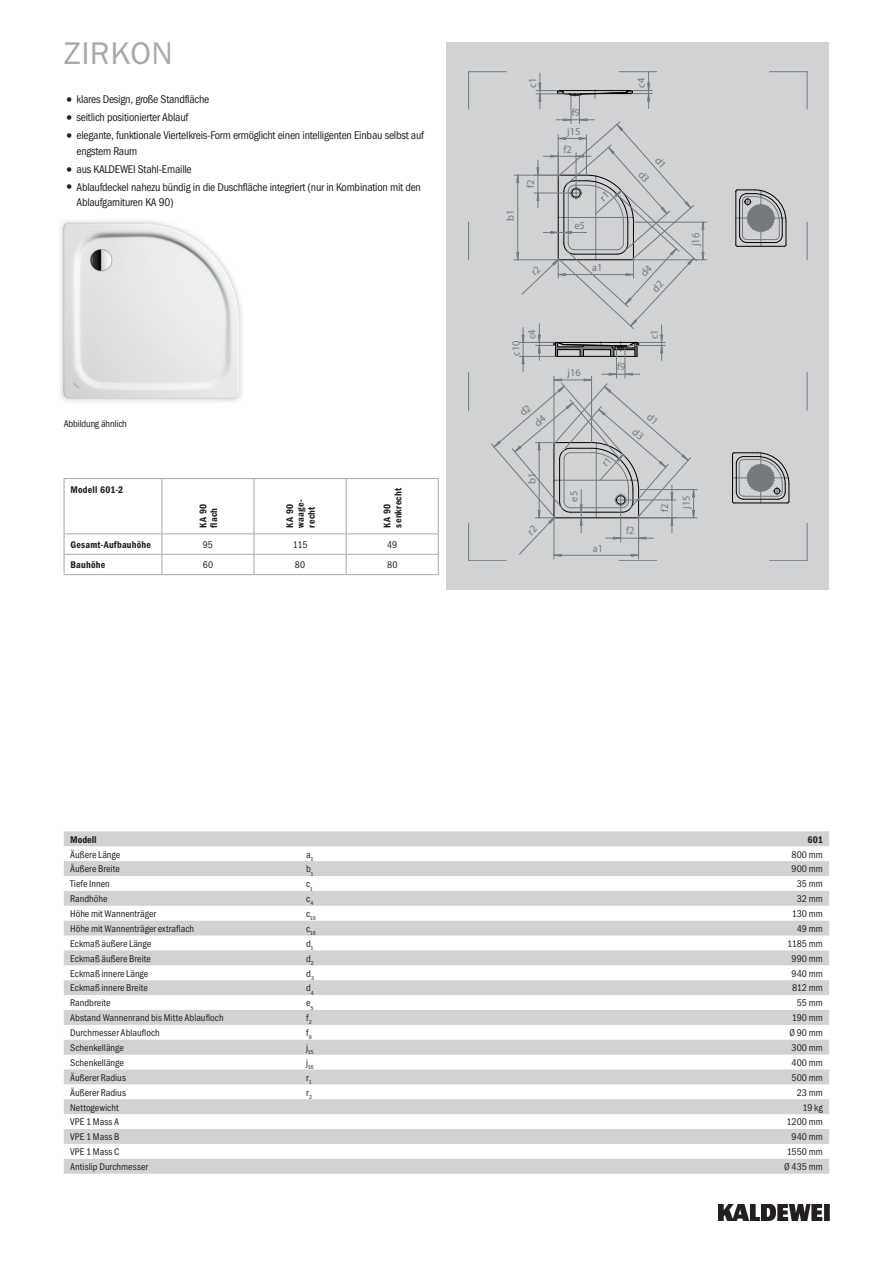
<style>
.page{position:relative;width:893px;height:1263px;background:#fff}
.page>*{position:absolute;margin:0;border:0;box-sizing:border-box;transform-origin:0 0}
.t1{font:31.5px "Franklin Gothic ITC";letter-spacing:.01em;color:#a8a9ad}
.t2{font:11.25px/15.8px "Franklin Gothic Cond ITC";letter-spacing:-.02em;color:#231f20}
.t3{font:10.65px/17.9px "Myriad Pro";color:#75797b}
.t4{font:9.75px "Franklin Gothic Cond ITC";color:#231f20}
.t5{font:600 9.75px/10.8px "Franklin Gothic Cond ITC";letter-spacing:.02em;color:#231f20}
.t6{font:9.75px "Franklin Gothic Cond ITC";letter-spacing:-.02em;color:#231f20}
.t7{font:5.7px "Franklin Gothic Cond ITC";letter-spacing:-.04em;color:#231f20}
.s1{font-size:15.75px}
</style>
<div class="page">
<img style="left:719px;top:1204px;width:110px;height:16px">
<div style="left:446px;top:43px;width:383px;height:547px;background:#d1d2d4"></div>
<img style="left:60px;top:220px;width:182px;height:182px">
<img style="left:64px;top:223px;width:175px;height:175px">
<svg style="left:64px;top:831px;width:765px;height:343px"></svg>
<hr style="left:64px;top:478px;width:36px;height:1px;background:#a8a9ad">
<hr style="left:64px;top:479px;width:1px;height:55px;background:#a8a9ad">
<hr style="left:162px;top:478px;width:92px;height:1px;background:#a8a9ad">
<hr style="left:254px;top:478px;width:92px;height:1px;background:#a8a9ad">
<hr style="left:254px;top:479px;width:1px;height:55px;background:#a8a9ad">
<hr style="left:346px;top:478px;width:93px;height:1px;background:#a8a9ad">
<hr style="left:346px;top:479px;width:1px;height:55px;background:#a8a9ad">
<hr style="left:438px;top:479px;width:1px;height:55px;background:#a8a9ad">
<hr style="left:64px;top:534px;width:36px;height:1px;background:#a8a9ad">
<hr style="left:162px;top:534px;width:92px;height:1px;background:#a8a9ad">
<hr style="left:254px;top:534px;width:92px;height:1px;background:#a8a9ad">
<hr style="left:346px;top:534px;width:93px;height:1px;background:#a8a9ad">
<hr style="left:64px;top:554px;width:36px;height:1px;background:#a8a9ad">
<svg style="left:64px;top:534px;width:1px;height:40px"></svg>
<hr style="left:100px;top:554px;width:62px;height:1px;background:#a8a9ad">
<hr style="left:64px;top:574px;width:36px;height:1px;background:#a8a9ad">
<hr style="left:100px;top:574px;width:62px;height:1px;background:#a8a9ad">
<hr style="left:162px;top:554px;width:92px;height:1px;background:#a8a9ad">
<hr style="left:162px;top:574px;width:92px;height:1px;background:#a8a9ad">
<svg style="left:162px;top:534px;width:1px;height:40px"></svg>
<hr style="left:254px;top:554px;width:92px;height:1px;background:#a8a9ad">
<svg style="left:254px;top:534px;width:1px;height:40px"></svg>
<hr style="left:254px;top:574px;width:92px;height:1px;background:#a8a9ad">
<hr style="left:346px;top:554px;width:93px;height:1px;background:#a8a9ad">
<svg style="left:346px;top:534px;width:1px;height:40px"></svg>
<svg style="left:438px;top:534px;width:1px;height:40px"></svg>
<hr style="left:346px;top:574px;width:93px;height:1px;background:#a8a9ad">
<hr style="left:100px;top:478px;width:62px;height:1px;background:#a8a9ad">
<hr style="left:162px;top:479px;width:1px;height:55px;background:#a8a9ad">
<hr style="left:100px;top:534px;width:62px;height:1px;background:#a8a9ad">
<svg style="left:468px;top:71px;width:340px;height:490px"></svg>
<h1 class="t1" style="left:64px;top:34px;width:111px">ZIRKON</h1>
<p class="t2" style="left:64px;top:92px;width:147px"><span class="s1">•</span> klares Design, große Standfläche</p>
<p class="t2" style="left:64px;top:110px;width:126px"><span class="s1">•</span> seitlich positionierter Ablauf</p>
<p class="t2" style="left:77px;top:127px;width:349px;text-indent:-13px"><span class="s1">•</span> elegante, funktionale Viertelkreis-Form ermöglicht einen intelligenten Einbau selbst auf engstem Raum</p>
<p class="t2" style="left:64px;top:161px;width:129px"><span class="s1">•</span> aus KALDEWEI Stahl-Emaille</p>
<p class="t2" style="left:77px;top:179px;width:346px;text-indent:-13px"><span class="s1">•</span> Ablaufdeckel nahezu bündig in die Duschfläche integriert (nur in Kombination mit den<br>Ablaufgarnituren KA 90)</p>
<p class="t6" style="left:64px;top:418px;width:65px">Abbildung ähnlich</p>
<p class="t5" style="left:70px;top:484px;width:54px">Modell 601-2</p>
<p class="t5" style="left:198px;top:527px;width:25px;rotate:-90deg">KA 90 flach</p>
<p class="t5" style="left:284px;top:527px;width:29px;rotate:-90deg">KA 90 waage&shy;recht</p>
<p class="t5" style="left:382px;top:527px;width:41px;rotate:-90deg">KA 90 senkrecht</p>
<p class="t5" style="left:70px;top:539px;width:82px">Gesamt-Aufbauhöhe</p>
<p class="t4" style="left:203px;top:539px;width:12px">95</p>
<p class="t4" style="left:293px;top:539px;width:16px">115</p>
<p class="t4" style="left:387px;top:539px;width:12px">49</p>
<p class="t5" style="left:70px;top:560px;width:36px">Bauhöhe</p>
<p class="t4" style="left:203px;top:559px;width:12px">60</p>
<p class="t4" style="left:295px;top:559px;width:12px">80</p>
<p class="t4" style="left:387px;top:559px;width:12px">80</p>
<p class="t3" style="left:523px;top:88px;width:12px;rotate:-90deg">c1</p>
<p class="t3" style="left:632px;top:88px;width:12px;rotate:-90deg">c4</p>
<p class="t3" style="left:572px;top:103px;width:10px">f9</p>
<p class="t3" style="left:501px;top:221px;width:13px;rotate:-90deg">b1</p>
<p class="t3" style="left:521px;top:188px;width:10px;rotate:-90deg">f2</p>
<p class="t3" style="left:564px;top:122px;width:18px;text-indent:4px">j15 f2</p>
<p class="t3" style="left:574px;top:216px;width:12px">e5</p>
<p class="t3" style="left:592px;top:258px;width:12px">a1</p>
<p class="t3" style="left:665px;top:151px;width:13px;line-height:21.6px;rotate:49deg">d1 d3</p>
<p class="t3" style="left:507px;top:356px;width:17px;rotate:-90deg">c10</p>
<p class="t3" style="left:523px;top:339px;width:12px;rotate:-90deg">c4</p>
<p class="t3" style="left:645px;top:339px;width:12px;rotate:-90deg">c1</p>
<p class="t3" style="left:617px;top:358px;width:10px">f9</p>
<p class="t3" style="left:568px;top:363px;width:15px">j16</p>
<p class="t3" style="left:686px;top:246px;width:15px;rotate:-90deg">j16</p>
<p class="t3" style="left:523px;top:484px;width:13px;rotate:-90deg">b1</p>
<p class="t3" style="left:565px;top:502px;width:12px;rotate:-90deg">e5</p>
<p class="t3" style="left:593px;top:539px;width:12px">a1</p>
<p class="t3" style="left:626px;top:522px;width:10px">f2</p>
<p class="t3" style="left:655px;top:512px;width:10px;rotate:-90deg">f2</p>
<p class="t3" style="left:677px;top:509px;width:15px;rotate:-90deg">j15</p>
<p class="t5" style="left:70px;top:834px;width:28px">Modell</p>
<p class="t5" style="left:807px;top:834px;width:17px">601</p>
<p class="t4" style="left:70px;top:848px;width:52px">Äußere Länge</p>
<p class="t4" style="left:306px;top:848px;width:9px">a<sub>1</sub></p>
<p class="t4" style="left:791px;top:848px;width:33px">800 mm</p>
<p class="t4" style="left:70px;top:863px;width:51px">Äußere Breite</p>
<p class="t4" style="left:306px;top:863px;width:9px">b<sub>1</sub></p>
<p class="t4" style="left:791px;top:863px;width:33px">900 mm</p>
<p class="t4" style="left:70px;top:878px;width:41px">Tiefe Innen</p>
<p class="t4" style="left:306px;top:878px;width:8px">c<sub>1</sub></p>
<p class="t4" style="left:797px;top:878px;width:27px">35 mm</p>
<p class="t4" style="left:70px;top:893px;width:39px">Randhöhe</p>
<p class="t4" style="left:306px;top:893px;width:9px">c<sub>4</sub></p>
<p class="t4" style="left:797px;top:893px;width:27px">32 mm</p>
<p class="t4" style="left:70px;top:908px;width:87px">Höhe mit Wannenträger</p>
<p class="t7" style="left:306px;top:915px;width:11px"><sup>c</sup>10</p>
<p class="t4" style="left:792px;top:908px;width:33px">130 mm</p>
<p class="t4" style="left:70px;top:923px;width:126px">Höhe mit Wannenträger extraflach</p>
<p class="t7" style="left:306px;top:930px;width:11px"><sup>c</sup>16</p>
<p class="t4" style="left:797px;top:923px;width:27px">49 mm</p>
<p class="t4" style="left:70px;top:938px;width:83px">Eckmaß äußere Länge</p>
<p class="t4" style="left:306px;top:938px;width:9px">d<sub>1</sub></p>
<p class="t4" style="left:787px;top:938px;width:37px">1185 mm</p>
<p class="t4" style="left:70px;top:953px;width:82px">Eckmaß äußere Breite</p>
<p class="t4" style="left:306px;top:953px;width:9px">d<sub>2</sub></p>
<p class="t4" style="left:792px;top:953px;width:33px">990 mm</p>
<p class="t4" style="left:70px;top:967px;width:80px">Eckmaß innere Länge</p>
<p class="t4" style="left:306px;top:967px;width:9px">d<sub>3</sub></p>
<p class="t4" style="left:792px;top:967px;width:33px">940 mm</p>
<p class="t4" style="left:70px;top:982px;width:79px">Eckmaß innere Breite</p>
<p class="t4" style="left:306px;top:982px;width:9px">d<sub>4</sub></p>
<p class="t4" style="left:792px;top:982px;width:32px">812 mm</p>
<p class="t4" style="left:70px;top:997px;width:42px">Randbreite</p>
<p class="t4" style="left:306px;top:997px;width:9px">e<sub>5</sub></p>
<p class="t4" style="left:797px;top:997px;width:28px">55 mm</p>
<p class="t4" style="left:70px;top:1012px;width:155px">Abstand Wannenrand bis Mitte Ablaufloch</p>
<p class="t4" style="left:306px;top:1012px;width:7px">f<sub>2</sub></p>
<p class="t4" style="left:792px;top:1012px;width:32px">190 mm</p>
<p class="t4" style="left:70px;top:1027px;width:91px">Durchmesser Ablaufloch</p>
<p class="t4" style="left:306px;top:1027px;width:7px">f<sub>9</sub></p>
<p class="t4" style="left:789px;top:1027px;width:35px">Ø 90 mm</p>
<p class="t4" style="left:70px;top:1042px;width:55px">Schenkellänge</p>
<p class="t7" style="left:306px;top:1049px;width:9px"><sup>j</sup>15</p>
<p class="t4" style="left:792px;top:1042px;width:33px">300 mm</p>
<p class="t4" style="left:70px;top:1057px;width:55px">Schenkellänge</p>
<p class="t7" style="left:306px;top:1064px;width:9px"><sup>j</sup>16</p>
<p class="t4" style="left:791px;top:1057px;width:33px">400 mm</p>
<p class="t4" style="left:70px;top:1072px;width:57px">Äußerer Radius</p>
<p class="t4" style="left:306px;top:1072px;width:7px">r<sub>1</sub></p>
<p class="t4" style="left:791px;top:1072px;width:33px">500 mm</p>
<p class="t4" style="left:70px;top:1087px;width:57px">Äußerer Radius</p>
<p class="t4" style="left:306px;top:1087px;width:7px">r<sub>2</sub></p>
<p class="t4" style="left:797px;top:1087px;width:27px">23 mm</p>
<p class="t4" style="left:70px;top:1101px;width:50px">Nettogewicht</p>
<p class="t4" style="left:802px;top:1101px;width:22px">19 kg</p>
<p class="t4" style="left:70px;top:1116px;width:50px">VPE 1 Mass A</p>
<p class="t4" style="left:787px;top:1116px;width:38px">1200 mm</p>
<p class="t4" style="left:70px;top:1131px;width:51px">VPE 1 Mass B</p>
<p class="t4" style="left:792px;top:1131px;width:33px">940 mm</p>
<p class="t4" style="left:70px;top:1146px;width:51px">VPE 1 Mass C</p>
<p class="t4" style="left:787px;top:1146px;width:38px">1550 mm</p>
<p class="t4" style="left:70px;top:1161px;width:80px">Antislip Durchmesser</p>
<p class="t4" style="left:784px;top:1161px;width:40px">Ø 435 mm</p>
</div>
